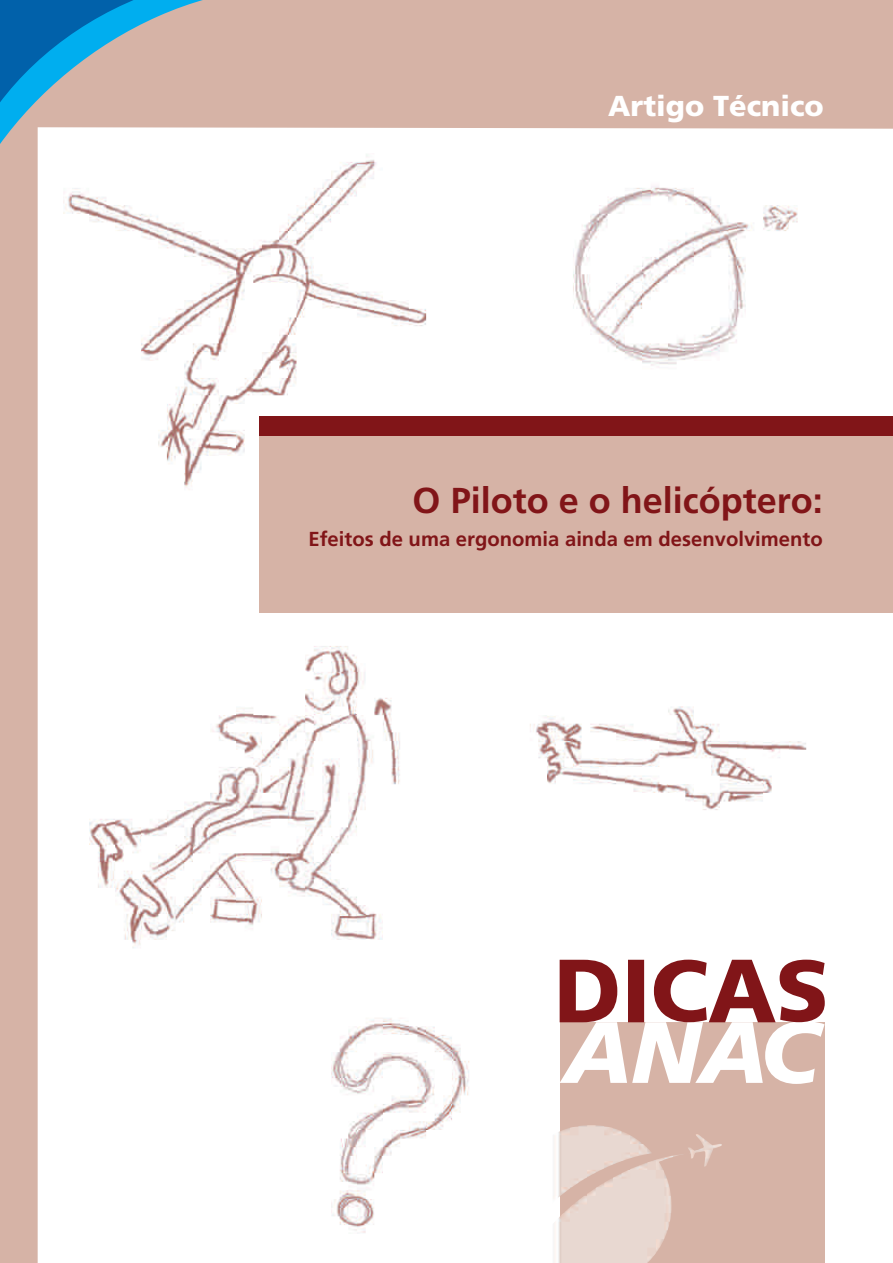
<style>
.page{position:relative;width:893px;height:1263px;background:#fff}
.page>*{position:absolute;margin:0;border:0;box-sizing:border-box;transform-origin:0 0}
.t1{font:700 36px "Frutiger";color:#811518}
.t2{font:900 28.8px "Frutiger FC";color:#fff}
.t3{font:700 20.25px "Frutiger";color:#811518}
</style>
<div class="page">
<img style="left:63px;top:154px;width:762px;height:1109px">
<div style="left:0;top:145px;width:38px;height:1118px;background:#d6b3a6"></div>
<div style="left:337px;top:0;width:556px;height:129px;background:#d6b3a6"></div>
<div style="left:560px;top:1022px;width:264px;height:241px;background:#d6b3a6"></div>
<img style="left:501px;top:1119px;width:177px;height:144px">
<img style="left:688px;top:1134px;width:34px;height:33px">
<svg style="left:560px;top:960px;width:265px;height:124px"></svg>
<svg style="left:0;top:104px;width:337px;height:41px;fill:#d6b3a6"></svg>
<svg style="left:0;top:0;width:360px;height:104px"></svg>
<div style="left:259px;top:433px;width:634px;height:180px;background:#d6b3a6"></div>
<div style="left:259px;top:416px;width:634px;height:20px;background:#811518"></div>
<h2 class="t2" style="left:608px;top:94px;width:217px">Artigo Técnico</h2>
<h1 class="t1" style="left:413px;top:483px;width:412px">O Piloto e o helicóptero:</h1>
<p class="t3" style="left:308px;top:529px;width:516px">Efeitos de uma ergonomia ainda em desenvolvimento</p>
</div>
